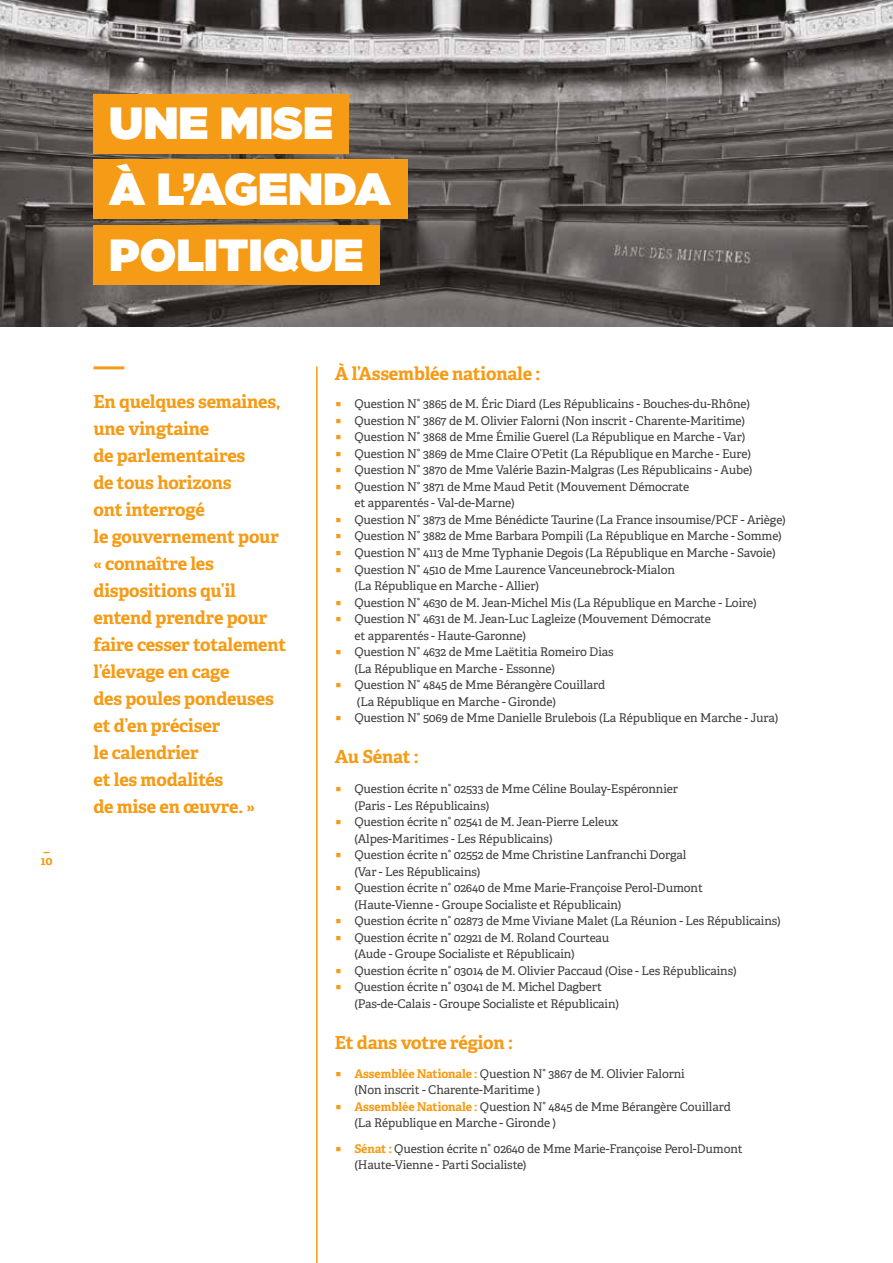
<style>
.page{position:relative;width:893px;height:1263px;background:#fff}
.page>*{position:absolute;margin:0;border:0;box-sizing:border-box;transform-origin:0 0}
.t1{font:900 45px/66px "Gotham";color:#fff}
.t2{font:700 18px/27px "Adelle";letter-spacing:-.01em;color:#f59b15}
.t3{font:12px/16.5px "Adelle";letter-spacing:-.01em;color:#3c3c3b}
.t4{font:700 12px/14.4px "Adelle";color:#f59b15}
.s1{font-weight:700;color:#f59b15}
</style>
<div class="page">
<img style="left:0;top:0;width:893px;height:326px">
<div style="left:94px;top:94px;width:255px;height:60px;background:#f59b15"></div>
<div style="left:94px;top:159px;width:314px;height:60px;background:#f59b15"></div>
<div style="left:94px;top:225px;width:286px;height:59px;background:#f59b15"></div>
<hr style="left:316px;top:366px;width:2px;height:897px;background:#f59b15">
<hr style="left:94px;top:366px;width:30px;height:3px;background:#f59b15">
<p class="t4" style="left:41px;top:840px;width:14px">_<br>10</p>
<h1 class="t1" style="left:109px;top:89px;width:283px">UNE MISE<br>À L’AGENDA<br>POLITIQUE</h1>
<p class="t2" style="left:94px;top:388px;width:194px">En quelques semaines, une vingtaine<br>de parlementaires<br>de tous horizons<br>ont interrogé<br>le gouvernement pour « connaître les dispositions qu’il entend prendre pour faire cesser totalement l’élevage en cage<br>des poules pondeuses et d’en préciser<br>le calendrier<br>et les modalités<br>de mise en œuvre. »</p>
<h2 class="t2" style="left:335px;top:360px;width:207px">À l’Assemblée nationale :</h2>
<p class="t3" style="left:335px;top:396px;width:417px"><span class="s1">•</span> Question N° 3865 de M. Éric Diard (Les Républicains - Bouches-du-Rhône)</p>
<p class="t3" style="left:335px;top:413px;width:412px"><span class="s1">•</span> Question N° 3867 de M. Olivier Falorni (Non inscrit - Charente-Maritime)</p>
<p class="t3" style="left:335px;top:429px;width:412px"><span class="s1">•</span> Question N° 3868 de Mme Émilie Guerel (La République en Marche - Var)</p>
<p class="t3" style="left:335px;top:446px;width:418px"><span class="s1">•</span> Question N° 3869 de Mme Claire O’Petit (La République en Marche - Eure)</p>
<p class="t3" style="left:335px;top:462px;width:419px"><span class="s1">•</span> Question N° 3870 de Mme Valérie Bazin-Malgras (Les Républicains - Aube)</p>
<p class="t3" style="left:354px;top:479px;width:336px;text-indent:-20px"><span class="s1">•</span> Question N° 3871 de Mme Maud Petit (Mouvement Démocrate et apparentés - Val-de-Marne)</p>
<p class="t3" style="left:335px;top:512px;width:452px"><span class="s1">•</span> Question N° 3873 de Mme Bénédicte Taurine (La France insoumise/PCF - Ariège)</p>
<p class="t3" style="left:335px;top:528px;width:448px"><span class="s1">•</span> Question N° 3882 de Mme Barbara Pompili (La République en Marche - Somme)</p>
<p class="t3" style="left:335px;top:545px;width:442px"><span class="s1">•</span> Question N° 4113 de Mme Typhanie Degois (La République en Marche - Savoie)</p>
<p class="t3" style="left:354px;top:561px;width:322px;text-indent:-20px"><span class="s1">•</span> Question N° 4510 de Mme Laurence Vanceunebrock-Mialon (La République en Marche - Allier)</p>
<p class="t3" style="left:335px;top:594px;width:423px"><span class="s1">•</span> Question N° 4630 de M. Jean-Michel Mis (La République en Marche - Loire)</p>
<p class="t3" style="left:354px;top:611px;width:358px;text-indent:-20px"><span class="s1">•</span> Question N° 4631 de M. Jean-Luc Lagleize (Mouvement Démocrate et apparentés - Haute-Garonne)</p>
<p class="t3" style="left:354px;top:644px;width:261px;text-indent:-20px"><span class="s1">•</span> Question N° 4632 de Mme Laëtitia Romeiro Dias (La République en Marche - Essonne)</p>
<p class="t3" style="left:357px;top:677px;width:250px;text-indent:-22px"><span class="s1">•</span> Question N° 4845 de Mme Bérangère Couillard (La République en Marche - Gironde)</p>
<p class="t3" style="left:335px;top:710px;width:445px"><span class="s1">•</span> Question N° 5069 de Mme Danielle Brulebois (La République en Marche - Jura)</p>
<h2 class="t2" style="left:335px;top:744px;width:85px">Au Sénat :</h2>
<p class="t3" style="left:354px;top:781px;width:325px;text-indent:-20px"><span class="s1">•</span> Question écrite n° 02533 de Mme Céline Boulay-Espéronnier (Paris - Les Républicains)</p>
<p class="t3" style="left:354px;top:814px;width:266px;text-indent:-20px"><span class="s1">•</span> Question écrite n° 02541 de M. Jean-Pierre Leleux (Alpes-Maritimes - Les Républicains)</p>
<p class="t3" style="left:354px;top:847px;width:334px;text-indent:-20px"><span class="s1">•</span> Question écrite n° 02552 de Mme Christine Lanfranchi Dorgal (Var - Les Républicains)</p>
<p class="t3" style="left:354px;top:880px;width:350px;text-indent:-20px"><span class="s1">•</span> Question écrite n° 02640 de Mme Marie-Françoise Perol-Dumont (Haute-Vienne - Groupe Socialiste et Républicain)</p>
<p class="t3" style="left:335px;top:913px;width:447px"><span class="s1">•</span> Question écrite n° 02873 de Mme Viviane Malet (La Réunion - Les Républicains)</p>
<p class="t3" style="left:354px;top:930px;width:256px;text-indent:-20px"><span class="s1">•</span> Question écrite n° 02921 de M. Roland Courteau (Aude - Groupe Socialiste et Républicain)</p>
<p class="t3" style="left:335px;top:963px;width:403px"><span class="s1">•</span> Question écrite n° 03014 de M. Olivier Paccaud (Oise - Les Républicains)</p>
<p class="t3" style="left:354px;top:979px;width:266px;text-indent:-20px"><span class="s1">•</span> Question écrite n° 03041 de M. Michel Dagbert (Pas-de-Calais - Groupe Socialiste et Républicain)</p>
<h2 class="t2" style="left:335px;top:1029px;width:180px">Et dans votre région :</h2>
<p class="t3" style="left:354px;top:1065px;width:332px;text-indent:-20px"><span class="s1">• Assemblée Nationale :</span> Question N° 3867 de M. Olivier Falorni (Non inscrit - Charente-Maritime )</p>
<p class="t3" style="left:354px;top:1098px;width:378px;text-indent:-20px"><span class="s1">• Assemblée Nationale :</span> Question N° 4845 de Mme Bérangère Couillard (La République en Marche - Gironde )</p>
<p class="t3" style="left:354px;top:1140px;width:390px;text-indent:-20px"><span class="s1">• Sénat :</span> Question écrite n° 02640 de Mme Marie-Françoise Perol-Dumont (Haute-Vienne - Parti Socialiste)</p>
</div>
